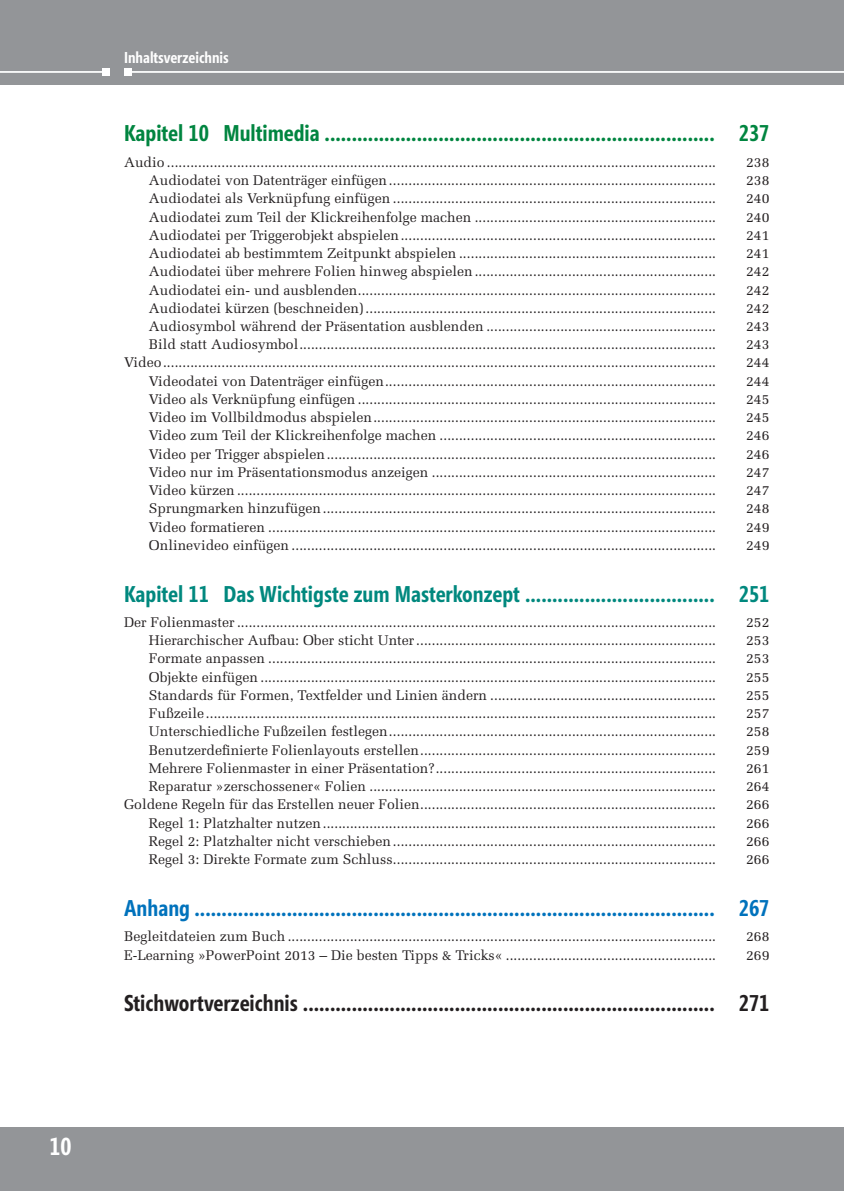
<style>
.page{position:relative;width:844px;height:1191px;background:#fff}
.page>*{position:absolute;margin:0;border:0;box-sizing:border-box;transform-origin:0 0}
.t1{font:700 24.5px "Segoe Condensed";color:#fff}
.t2{font:700 22.75px "Segoe Condensed";color:#0072bc}
.t3{font:700 22.75px "Segoe Condensed";color:#231f20}
.t4{font:700 22.75px "Segoe Condensed";color:#008540}
.t5{font:700 22.75px "Segoe Condensed";color:#00887e}
.t6{font:700 15.75px "Segoe Condensed";color:#fff}
.t7{font:14px "Melior";color:#231f20}
</style>
<div class="page">
<div style="left:0;top:0;width:843px;height:85px;background:#939598"></div>
<div style="left:0;top:1127px;width:843px;height:64px;background:#939598"></div>
<hr style="left:128px;top:71px;width:715px;height:2px;background:#fff">
<div style="left:124px;top:68px;width:7px;height:7px;background:#fff"></div>
<hr style="left:0;top:71px;width:106px;height:2px;background:#fff">
<div style="left:102px;top:68px;width:7px;height:7px;background:#fff"></div>
<h1 class="t1" style="left:50px;top:1132px;width:23px">10</h1>
<p class="t6" style="left:124px;top:48px;width:106px">Inhaltsverzeichnis</p>
<h2 class="t4" style="left:124px;top:120px;width:646px">Kapitel 10 Multimedia ........................................................................ 237</h2>
<p class="t7" style="left:124px;top:154px;width:593px">Audio .............................................................................................................................................</p>
<p class="t7" style="left:746px;top:154px;width:25px">238</p>
<p class="t7" style="left:149px;top:172px;width:568px">Audiodatei von Datenträger einfügen....................................................................................</p>
<p class="t7" style="left:746px;top:172px;width:25px">238</p>
<p class="t7" style="left:149px;top:190px;width:568px">Audiodatei als Verknüpfung einfügen ...................................................................................</p>
<p class="t7" style="left:746px;top:190px;width:25px">240</p>
<p class="t7" style="left:149px;top:209px;width:568px">Audiodatei zum Teil der Klickreihenfolge machen ..............................................................</p>
<p class="t7" style="left:746px;top:209px;width:25px">240</p>
<p class="t7" style="left:149px;top:227px;width:568px">Audiodatei per Triggerobjekt abspielen.................................................................................</p>
<p class="t7" style="left:746px;top:227px;width:25px">241</p>
<p class="t7" style="left:149px;top:245px;width:568px">Audiodatei ab bestimmtem Zeitpunkt abspielen ..................................................................</p>
<p class="t7" style="left:746px;top:245px;width:25px">241</p>
<p class="t7" style="left:149px;top:263px;width:568px">Audiodatei über mehrere Folien hinweg abspielen..............................................................</p>
<p class="t7" style="left:746px;top:263px;width:25px">242</p>
<p class="t7" style="left:149px;top:281px;width:568px">Audiodatei ein- und ausblenden............................................................................................</p>
<p class="t7" style="left:746px;top:281px;width:25px">242</p>
<p class="t7" style="left:149px;top:300px;width:568px">Audiodatei kürzen (beschneiden)..........................................................................................</p>
<p class="t7" style="left:746px;top:300px;width:25px">242</p>
<p class="t7" style="left:149px;top:318px;width:568px">Audiosymbol während der Präsentation ausblenden ...........................................................</p>
<p class="t7" style="left:746px;top:318px;width:25px">243</p>
<p class="t7" style="left:149px;top:336px;width:568px">Bild statt Audiosymbol...........................................................................................................</p>
<p class="t7" style="left:746px;top:336px;width:25px">243</p>
<p class="t7" style="left:124px;top:354px;width:593px">Video..............................................................................................................................................</p>
<p class="t7" style="left:746px;top:354px;width:25px">244</p>
<p class="t7" style="left:149px;top:373px;width:568px">Videodatei von Datenträger einfügen.....................................................................................</p>
<p class="t7" style="left:746px;top:373px;width:25px">244</p>
<p class="t7" style="left:149px;top:391px;width:568px">Video als Verknüpfung einfügen ............................................................................................</p>
<p class="t7" style="left:746px;top:391px;width:25px">245</p>
<p class="t7" style="left:149px;top:409px;width:568px">Video im Vollbildmodus abspielen........................................................................................</p>
<p class="t7" style="left:746px;top:409px;width:25px">245</p>
<p class="t7" style="left:149px;top:427px;width:568px">Video zum Teil der Klickreihenfolge machen .......................................................................</p>
<p class="t7" style="left:746px;top:427px;width:25px">246</p>
<p class="t7" style="left:149px;top:445px;width:568px">Video per Trigger abspielen....................................................................................................</p>
<p class="t7" style="left:746px;top:445px;width:25px">246</p>
<p class="t7" style="left:149px;top:464px;width:568px">Video nur im Präsentationsmodus anzeigen .........................................................................</p>
<p class="t7" style="left:746px;top:464px;width:25px">247</p>
<p class="t7" style="left:149px;top:482px;width:568px">Video kürzen ...........................................................................................................................</p>
<p class="t7" style="left:746px;top:482px;width:25px">247</p>
<p class="t7" style="left:149px;top:500px;width:568px">Sprungmarken hinzufügen.....................................................................................................</p>
<p class="t7" style="left:746px;top:500px;width:25px">248</p>
<p class="t7" style="left:149px;top:518px;width:568px">Video formatieren ...................................................................................................................</p>
<p class="t7" style="left:746px;top:518px;width:25px">249</p>
<p class="t7" style="left:149px;top:537px;width:568px">Onlinevideo einfügen .............................................................................................................</p>
<p class="t7" style="left:746px;top:537px;width:25px">249</p>
<h2 class="t5" style="left:124px;top:580px;width:646px">Kapitel 11 Das Wichtigste zum Masterkonzept ................................... 251</h2>
<p class="t7" style="left:124px;top:614px;width:593px">Der Folienmaster ...........................................................................................................................</p>
<p class="t7" style="left:746px;top:614px;width:25px">252</p>
<p class="t7" style="left:149px;top:632px;width:568px">Hierarchischer Aufbau: Ober sticht Unter.............................................................................</p>
<p class="t7" style="left:746px;top:632px;width:25px">253</p>
<p class="t7" style="left:149px;top:650px;width:568px">Formate anpassen ...................................................................................................................</p>
<p class="t7" style="left:746px;top:650px;width:25px">253</p>
<p class="t7" style="left:149px;top:668px;width:568px">Objekte einfügen .....................................................................................................................</p>
<p class="t7" style="left:746px;top:668px;width:25px">255</p>
<p class="t7" style="left:149px;top:687px;width:568px">Standards für Formen, Textfelder und Linien ändern ..........................................................</p>
<p class="t7" style="left:746px;top:687px;width:25px">255</p>
<p class="t7" style="left:149px;top:705px;width:568px">Fußzeile...................................................................................................................................</p>
<p class="t7" style="left:746px;top:705px;width:25px">257</p>
<p class="t7" style="left:149px;top:723px;width:568px">Unterschiedliche Fußzeilen festlegen....................................................................................</p>
<p class="t7" style="left:746px;top:723px;width:25px">258</p>
<p class="t7" style="left:149px;top:741px;width:568px">Benutzerdefinierte Folienlayouts erstellen............................................................................</p>
<p class="t7" style="left:746px;top:741px;width:25px">259</p>
<p class="t7" style="left:149px;top:760px;width:568px">Mehrere Folienmaster in einer Präsentation?........................................................................</p>
<p class="t7" style="left:746px;top:760px;width:25px">261</p>
<p class="t7" style="left:149px;top:778px;width:568px">Reparatur »zerschossener« Folien .........................................................................................</p>
<p class="t7" style="left:746px;top:778px;width:25px">264</p>
<p class="t7" style="left:124px;top:796px;width:593px">Goldene Regeln für das Erstellen neuer Folien............................................................................</p>
<p class="t7" style="left:746px;top:796px;width:25px">266</p>
<p class="t7" style="left:149px;top:814px;width:568px">Regel 1: Platzhalter nutzen.....................................................................................................</p>
<p class="t7" style="left:746px;top:814px;width:25px">266</p>
<p class="t7" style="left:149px;top:833px;width:568px">Regel 2: Platzhalter nicht verschieben...................................................................................</p>
<p class="t7" style="left:746px;top:833px;width:25px">266</p>
<p class="t7" style="left:149px;top:851px;width:568px">Regel 3: Direkte Formate zum Schluss...................................................................................</p>
<p class="t7" style="left:746px;top:851px;width:25px">266</p>
<h2 class="t2" style="left:124px;top:895px;width:646px">Anhang ................................................................................................ 267</h2>
<p class="t7" style="left:124px;top:928px;width:593px">Begleitdateien zum Buch ..............................................................................................................</p>
<p class="t7" style="left:746px;top:928px;width:25px">268</p>
<p class="t7" style="left:124px;top:946px;width:593px">E-Learning »PowerPoint 2013 – Die besten Tipps &amp; Tricks« ......................................................</p>
<p class="t7" style="left:746px;top:946px;width:25px">269</p>
<h2 class="t3" style="left:124px;top:990px;width:646px">Stichwortverzeichnis ............................................................................ 271</h2>
</div>
